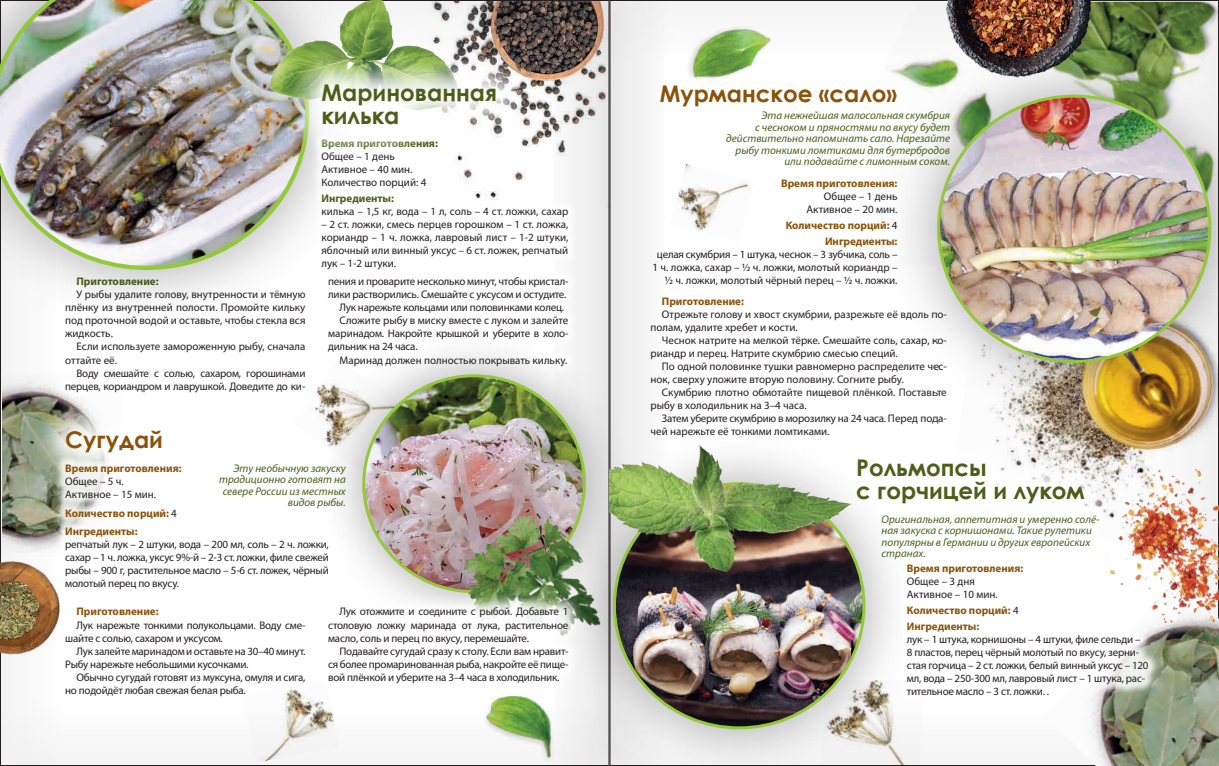
<style>
.page{position:relative;width:1219px;height:766px;background:#fff}
.page>*{position:absolute;margin:0;border:0;box-sizing:border-box;transform-origin:0 0}
.осн_текст{font:700 23px "Century Gothic";color:#4e5e1a}
.осн_текст-2{font:700 23px "Century Gothic";color:#8a530a}
.осн_текст-3{font:italic 11.1px/11.5px "Myriad Pro";color:#4e5e1a;text-align:right}
.осн_текст-4{font:11px/13px "Myriad Pro";letter-spacing:-.015em;color:#231f20}
.осн_текст-5{font:700 11px "Myriad Pro";color:#8a530a}
.осн_текст-6{font:700 11px "Myriad Pro";color:#4e5e1a}
.s1{font-weight:400;color:#231f20}
</style>
<div class="page">
<div style="left:546px;top:0;width:673px;height:765px;background:#231f20;opacity:.32"></div>
<div style="left:0;top:0;width:672px;height:765px;background:#231f20;opacity:.32"></div>
<img style="left:947px;top:417px;width:272px;height:31px">
<div style="left:883px;top:40px;width:336px;height:377px;background:#231f20;opacity:.34"></div>
<img style="left:939px;top:96px;width:271px;height:265px">
<svg style="left:823px;top:425px;width:295px;height:79px"></svg>
<div style="left:871px;top:504px;width:239px;height:65px;background:#fff"></div>
<img style="left:1044px;top:705px;width:175px;height:60px">
<img style="left:668px;top:14px;width:129px;height:83px">
<svg style="left:32px;top:396px;width:164px;height:91px"></svg>
<div style="left:55px;top:267px;width:523px;height:135px;background:#fff"></div>
<img style="left:467px;top:711px;width:89px;height:53px">
<img style="left:937px;top:0;width:168px;height:98px">
<img style="left:0;top:545px;width:55px;height:126px">
<div style="left:55px;top:453px;width:284px;height:147px;background:#fff"></div>
<img style="left:1084px;top:448px;width:135px;height:261px">
<div style="left:0;top:0;width:367px;height:328px;background:#231f20;opacity:.34"></div>
<img style="left:0;top:0;width:311px;height:279px">
<img style="left:248px;top:0;width:229px;height:133px">
<div style="left:311px;top:128px;width:267px;height:152px;background:#fff"></div>
<img style="left:288px;top:50px;width:242px;height:110px">
<div style="left:318px;top:330px;width:312px;height:307px;background:#231f20;opacity:.34"></div>
<img style="left:364px;top:375px;width:220px;height:216px">
<img style="left:437px;top:504px;width:126px;height:87px">
<div style="left:50px;top:591px;width:534px;height:120px;background:#fff"></div>
<div style="left:563px;top:432px;width:352px;height:333px;background:#231f20;opacity:.34"></div>
<img style="left:614px;top:483px;width:250px;height:244px">
<img style="left:609px;top:430px;width:247px;height:150px">
<div style="left:896px;top:553px;width:263px;height:152px;background:#fff"></div>
<p class="осн_текст" style="left:321px;top:76px;width:177px">Маринованная</p>
<p class="осн_текст" style="left:321px;top:99px;width:79px">килька</p>
<p class="осн_текст-6" style="left:77px;top:274px;width:84px">Приготовление:</p>
<p class="осн_текст-4" style="left:65px;top:288px;width:242px;text-align:justify;text-indent:11px">У рыбы удалите голову, внутренности и тёмную плёнку из внутренней полости. Промойте кильку под проточной водой и оставьте, чтобы стекла вся жидкость.</p>
<p class="осн_текст-4" style="left:65px;top:340px;width:242px;text-indent:11px">Если используете замороженную рыбу, сначала оттайте её.</p>
<p class="осн_текст-4" style="left:65px;top:366px;width:242px;text-align:right">Воду смешайте с солью, сахаром, горошинами перцев, кориандром и лаврушкой. Доведите до ки-</p>
<p class="осн_текст-2" style="left:65px;top:422px;width:99px">Сугудай</p>
<p class="осн_текст-6" style="left:321px;top:136px;width:118px">Время приготовления:</p>
<p class="осн_текст-4" style="left:321px;top:149px;width:75px">Общее – 1 день</p>
<p class="осн_текст-4" style="left:321px;top:162px;width:92px">Активное – 40 мин.</p>
<p class="осн_текст-4" style="left:321px;top:175px;width:106px">Количество порций: 4</p>
<p class="осн_текст-6" style="left:321px;top:191px;width:74px">Ингредиенты:</p>
<p class="осн_текст-4" style="left:321px;top:204px;width:248px">килька – 1,5 кг, вода – 1 л, соль – 4 ст. ложки, сахар</p>
<p class="осн_текст-4" style="left:321px;top:217px;width:248px;text-align:justify">– 2 ст. ложки, смесь перцев горошком – 1 ст. ложка, кориандр – 1 ч. ложка, лавровый лист – 1-2 штуки, яблочный или винный уксус – 6 ст. ложек, репчатый лук – 1-2 штуки.</p>
<p class="осн_текст-4" style="left:328px;top:275px;width:242px">пения и проварите несколько минут, чтобы кристал&shy;лики растворились. Смешайте с уксусом и остудите.</p>
<p class="осн_текст-4" style="left:339px;top:301px;width:226px">Лук нарежьте кольцами или половинками колец.</p>
<p class="осн_текст-4" style="left:328px;top:314px;width:242px;text-align:justify;text-indent:11px">Сложите рыбу в миску вместе с луком и залейте маринадом. Накройте крышкой и уберите в холо&shy;дильник на 24 часа.</p>
<p class="осн_текст-4" style="left:339px;top:353px;width:229px">Маринад должен полностью покрывать кильку.</p>
<p class="осн_текст-3" style="left:219px;top:462px;width:128px">Эту необычную закуску традиционно готовят на севере России из местных видов рыбы.</p>
<p class="осн_текст-5" style="left:65px;top:461px;width:118px">Время приготовления:</p>
<p class="осн_текст-4" style="left:65px;top:474px;width:60px">Общее – 5 ч.</p>
<p class="осн_текст-4" style="left:65px;top:487px;width:92px">Активное – 15 мин.</p>
<p class="осн_текст-5" style="left:65px;top:505px;width:113px">Количество порций: <span class="s1">4</span></p>
<p class="осн_текст-5" style="left:65px;top:524px;width:74px">Ингредиенты:</p>
<p class="осн_текст-4" style="left:65px;top:538px;width:265px;text-align:justify">репчатый лук – 2 штуки, вода – 200 мл, соль – 2 ч. ложки, сахар – 1 ч. ложка, уксус 9%-й – 2-3 ст. ложки, филе свежей рыбы – 900 г, растительное масло – 5-6 ст. ложек, чёрный молотый перец по вкусу.</p>
<p class="осн_текст-5" style="left:77px;top:604px;width:84px">Приготовление:</p>
<p class="осн_текст-4" style="left:65px;top:618px;width:242px;text-indent:11px">Лук нарежьте тонкими полукольцами. Воду сме&shy;шайте с солью, сахаром и уксусом.</p>
<p class="осн_текст-4" style="left:65px;top:644px;width:242px;text-indent:11px">Лук залейте маринадом и оставьте на 30–40 минут.<br>Рыбу нарежьте небольшими кусочками.</p>
<p class="осн_текст-4" style="left:65px;top:670px;width:242px;text-indent:11px">Обычно сугудай готовят из муксуна, омуля и сига, но подойдёт любая свежая белая рыба.</p>
<p class="осн_текст-4" style="left:328px;top:605px;width:242px;text-align:justify;text-indent:11px">Лук отожмите и соедините с рыбой. Добавьте 1 столовую ложку маринада от лука, растительное масло, соль и перец по вкусу, перемешайте.</p>
<p class="осн_текст-4" style="left:328px;top:644px;width:242px;text-align:justify;text-indent:11px">Подавайте сугудай сразу к столу. Если вам нравит&shy;ся более промаринованная рыба, накройте её пище&shy;вой плёнкой и уберите на 3–4 часа в холодильник.</p>
<p class="осн_текст-2" style="left:660px;top:76px;width:239px">Мурманское «сало»</p>
<p class="осн_текст-3" style="left:726px;top:110px;width:225px">Эта нежнейшая малосольная скумбрия<br>с чесноком и пряностями по вкусу будет действительно напоминать сало. Нарезайте рыбу тонкими ломтиками для бутербродов или подавайте с лимонным соком.</p>
<p class="осн_текст-5" style="left:781px;top:176px;width:118px">Время приготовления:</p>
<p class="осн_текст-4" style="left:824px;top:190px;width:75px">Общее – 1 день</p>
<p class="осн_текст-4" style="left:806px;top:203px;width:92px">Активное – 20 мин.</p>
<p class="осн_текст-5" style="left:786px;top:218px;width:113px">Количество порций: <span class="s1">4</span></p>
<p class="осн_текст-5" style="left:825px;top:234px;width:74px">Ингредиенты:</p>
<p class="осн_текст-4" style="left:653px;top:248px;width:246px;text-align:right">целая скумбрия – 1 штука, чеснок – 3 зубчика, соль –<br>1 ч. ложка, сахар – ½ ч. ложки, молотый кориандр – ½ ч. ложки, молотый чёрный перец – ½ ч. ложки.</p>
<p class="осн_текст-5" style="left:662px;top:294px;width:84px">Приготовление:</p>
<p class="осн_текст-4" style="left:651px;top:307px;width:298px;text-indent:11px">Отрежьте голову и хвост скумбрии, разрежьте её вдоль по&shy;полам, удалите хребет и кости.</p>
<p class="осн_текст-4" style="left:651px;top:333px;width:298px;text-indent:11px">Чеснок натрите на мелкой тёрке. Смешайте соль, сахар, ко&shy;риандр и перец. Натрите скумбрию смесью специй.</p>
<p class="осн_текст-4" style="left:651px;top:359px;width:298px;text-indent:11px">По одной половинке тушки равномерно распределите чес&shy;нок, сверху уложите вторую половину. Согните рыбу.</p>
<p class="осн_текст-4" style="left:651px;top:385px;width:298px;text-indent:11px">Скумбрию плотно обмотайте пищевой плёнкой. Поставьте рыбу в холодильник на 3–4 часа.</p>
<p class="осн_текст-4" style="left:651px;top:411px;width:298px;text-indent:11px">Затем уберите скумбрию в морозилку на 24 часа. Перед пода&shy;чей нарежьте её тонкими ломтиками.</p>
<p class="осн_текст" style="left:856px;top:450px;width:132px">Рольмопсы</p>
<p class="осн_текст" style="left:856px;top:473px;width:230px">с горчицей и луком</p>
<p class="осн_текст-3" style="left:882px;top:513px;width:219px;text-align:left">Оригинальная, аппетитная и умеренно солё&shy;ная закуска с корнишонами. Такие рулетики популярны в Германии и других европейских странах.</p>
<p class="осн_текст-5" style="left:907px;top:561px;width:118px">Время приготовления:</p>
<p class="осн_текст-4" style="left:907px;top:574px;width:70px">Общее – 3 дня</p>
<p class="осн_текст-4" style="left:907px;top:587px;width:92px">Активное – 10 мин.</p>
<p class="осн_текст-5" style="left:907px;top:603px;width:113px">Количество порций: <span class="s1">4</span></p>
<p class="осн_текст-5" style="left:907px;top:619px;width:74px">Ингредиенты:</p>
<p class="осн_текст-4" style="left:907px;top:632px;width:243px">лук – 1 штука, корнишоны – 4 штуки, филе сельди – 8 пластов, перец чёрный молотый по вкусу, зерни&shy;стая горчица – 2 ст. ложки, белый винный уксус – 120 мл, вода – 250-300 мл, лавровый лист – 1 штука, рас&shy;тительное масло – 3 ст. ложки. .</p>
</div>
